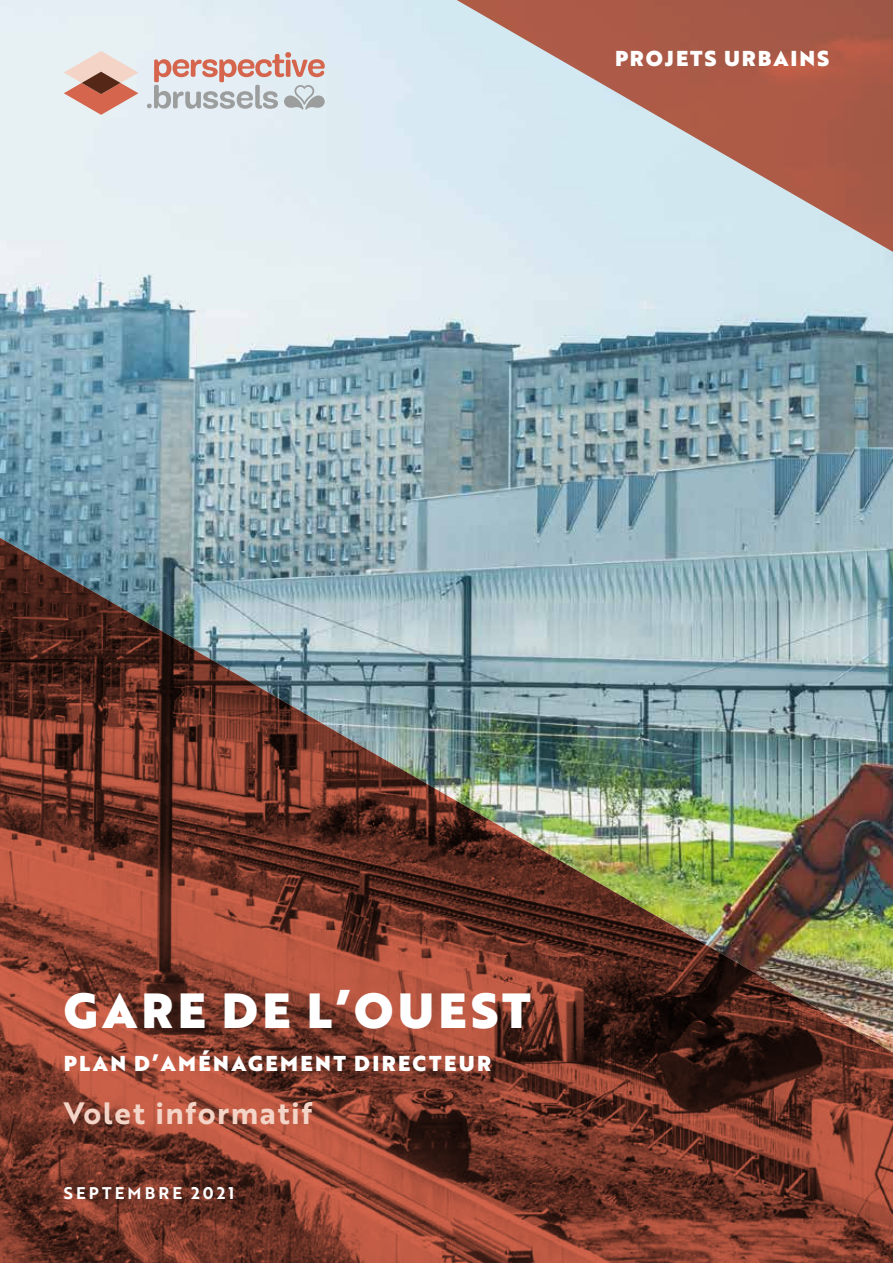
<style>
.page{position:relative;width:893px;height:1263px;background:#fff}
.page>*{position:absolute;margin:0;border:0;box-sizing:border-box;transform-origin:0 0}
.t1{font:48px "Brother 1816 Black";letter-spacing:.09em;color:#fff}
.t2{font:30px "Brother 1816 Bold";letter-spacing:.05em;color:#f3d4c6}
.t3{font:21px "Brother 1816 Black";letter-spacing:.115em;color:#fff}
.t4{font:21px "Brother 1816 Black";letter-spacing:.09em;color:#fff}
.t5{font:16.5px "Brother 1816 Bold";letter-spacing:.19em;color:#fff}
</style>
<div class="page">
<img style="left:0;top:0;width:893px;height:528px">
<img style="left:0;top:528px;width:893px;height:735px">
<svg style="left:427px;top:0;width:466px;height:262px;fill:#d0e7ef"></svg>
<svg style="left:146px;top:52px;width:179px;height:58px"></svg>
<svg style="left:64px;top:51px;width:74px;height:64px"></svg>
<p class="t4" style="left:615px;top:42px;width:216px">PROJETS URBAINS</p>
<h1 class="t1" style="left:64px;top:974px;width:469px">GARE DE L’OUEST</h1>
<p class="t3" style="left:64px;top:1047px;width:429px">PLAN D’AMÉNAGEMENT DIRECTEUR</p>
<h2 class="t2" style="left:64px;top:1090px;width:250px">Volet informatif</h2>
<p class="t5" style="left:64px;top:1181px;width:172px">SEPTEMBRE 2021</p>
</div>
